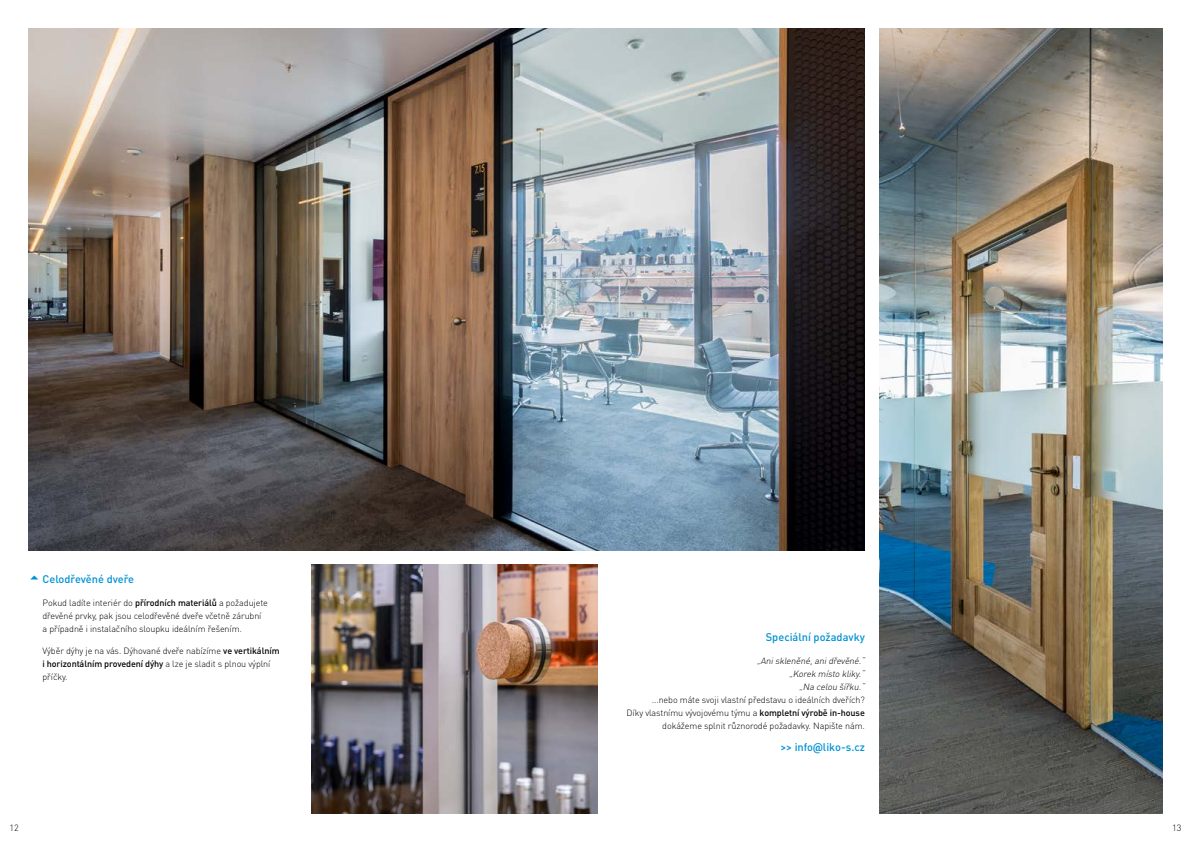
<style>
.page{position:relative;width:1191px;height:842px;background:#fff}
.page>*{position:absolute;margin:0;border:0;box-sizing:border-box;transform-origin:0 0}
.t1{font:500 11px "DIN Pro";color:#0092d4}
.t2{font:300 9px/13px "DIN Pro";letter-spacing:-.01em;color:#000}
.t3{font:italic 300 9px/13px "DIN Pro";color:#000;text-align:right}
.s1{font-weight:500}
.s2{font-family:"Roboto";font-weight:700}
</style>
<div class="page">
<img style="left:28px;top:28px;width:837px;height:522px">
<img style="left:879px;top:28px;width:283px;height:786px">
<img style="left:312px;top:565px;width:285px;height:249px">
<svg style="left:31px;top:575px;width:7px;height:4px"></svg>
<p class="t1" style="left:43px;top:571px;width:93px">Celodřevěné dveře</p>
<p class="t2" style="left:43px;top:596px;width:227px">Pokud ladíte interiér do <span class="s1">přírodních materiálů</span> a požadujete dřevěné prvky, pak jsou celodřevěné dveře včetně zárubní a případně i instalačního sloupku ideálním řešením.</p>
<p class="t2" style="left:43px;top:644px;width:238px">Výběr dýhy je na vás. Dýhované dveře nabízíme <span class="s1">ve vertikálním i horizontálním provedení dýhy</span> a lze je sladit s plnou výplní příčky.</p>
<p class="t3" style="left:756px;top:654px;width:112px">„Aniskleněné,anidřevěné.“ „Korek místo kliky.“<br>„Na celou šířku.“</p>
<p class="t2" style="left:626px;top:693px;width:240px;text-align:right">...nebo máte svoji vlastní představu o ideálních dveřích?<br>Díky vlastnímu vývojovému týmu a <span class="s1">kompletní výrobě in-house </span>dokážeme splnit různorodé požadavky. Napište nám.</p>
<p class="t1" style="left:766px;top:629px;width:101px">Speciální požadavky</p>
<p class="t1" style="left:780px;top:740px;width:86px">&gt;&gt; info<span class="s2">@</span>liko-s.cz</p>
<p class="t2" style="left:10px;top:821px;width:11px">12</p>
<p class="t2" style="left:1172px;top:821px;width:11px">13</p>
</div>
